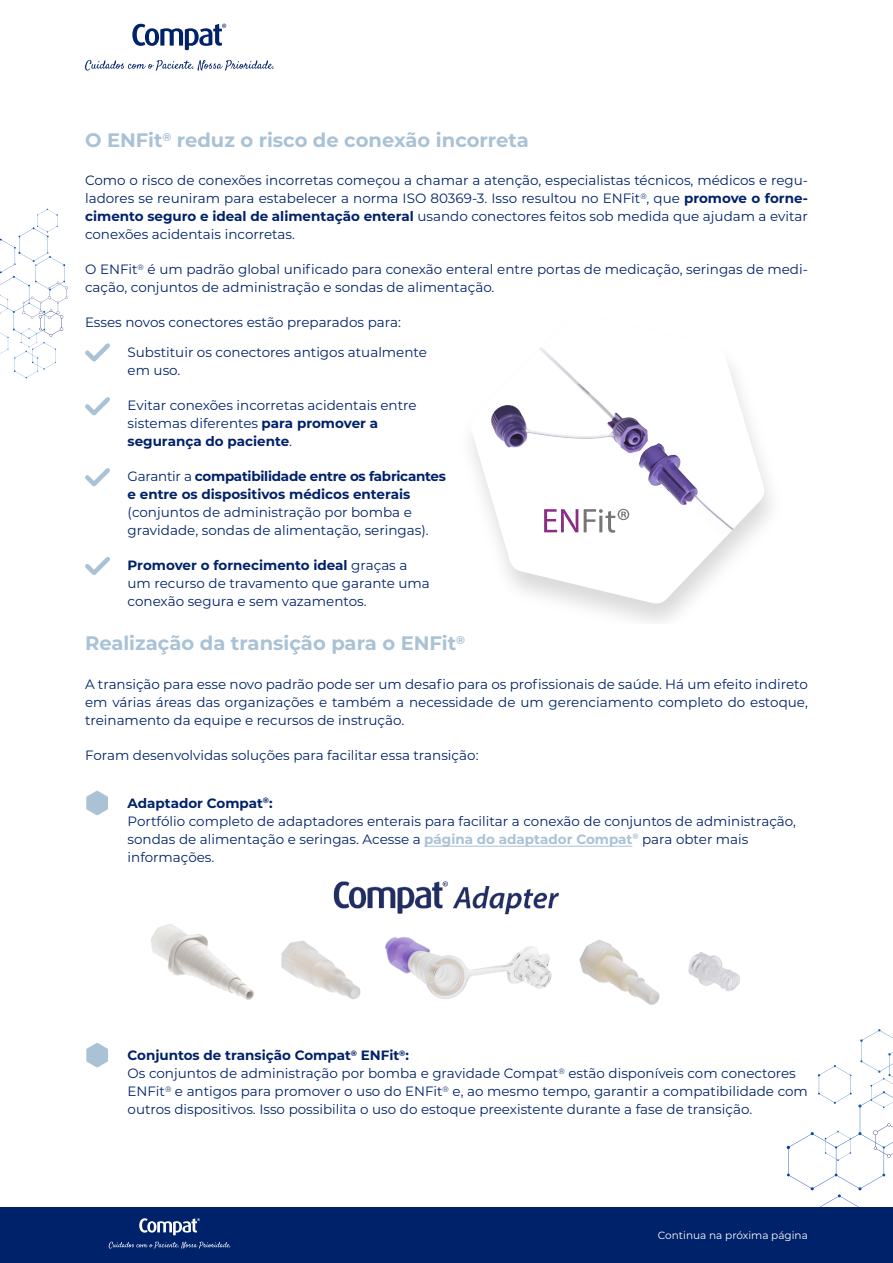
<style>
.page{position:relative;width:893px;height:1263px;background:#fff}
.page>*{position:absolute;margin:0;border:0;box-sizing:border-box;transform-origin:0 0}
.t1{font:700 19.5px "Montserrat";color:#a9c2d5}
.t2{font:13.5px/18px "Montserrat";color:#00226a}
.t3{font:700 13.5px/18px "Montserrat";letter-spacing:-.015em;color:#00226a}
.t4{font:10.5px "Montserrat";color:#fff}
.s1{font-weight:700}
.s2{font-weight:400}
.s3{font-weight:700;color:#a9c2d5}
</style>
<div class="page">
<svg style="left:787px;top:1029px;width:106px;height:179px"></svg>
<div style="left:0;top:1208px;width:893px;height:55px;background:#00226a"></div>
<svg style="left:0;top:209px;width:68px;height:169px"></svg>
<svg style="left:132px;top:24px;width:94px;height:26px"></svg>
<svg style="left:85px;top:60px;width:189px;height:11px"></svg>
<svg style="left:139px;top:1218px;width:61px;height:17px"></svg>
<svg style="left:109px;top:1242px;width:121px;height:6px"></svg>
<hr style="left:424px;top:846px;width:208px;height:1px;background:#a9c2d5">
<img style="left:470px;top:347px;width:295px;height:257px">
<svg style="left:544px;top:509px;width:34px;height:23px"></svg>
<svg style="left:584px;top:509px;width:45px;height:24px"></svg>
<svg style="left:85px;top:343px;width:25px;height:19px"></svg>
<svg style="left:85px;top:397px;width:25px;height:19px"></svg>
<svg style="left:85px;top:468px;width:25px;height:19px"></svg>
<svg style="left:85px;top:557px;width:25px;height:18px"></svg>
<img style="left:151px;top:881px;width:589px;height:124px">
<svg style="left:86px;top:791px;width:22px;height:24px"></svg>
<svg style="left:86px;top:1043px;width:22px;height:24px"></svg>
<h1 class="t1" style="left:85px;top:126px;width:445px">O ENFit<sup>®</sup> reduz o risco de conexão incorreta</h1>
<p class="t2" style="left:85px;top:171px;width:724px;text-align:justify">Como o risco de conexões incorretas começou a chamar a atenção, especialistas técnicos, médicos e regu&shy;ladores se reuniram para estabelecer a norma ISO 80369-3. Isso resultou no ENFit<sup>®</sup>, que <span class="s1">promove o forne&shy;cimento seguro e ideal de alimentação enteral</span> usando conectores feitos sob medida que ajudam a evitar conexões acidentais incorretas.</p>
<p class="t2" style="left:85px;top:260px;width:724px">O ENFit<sup>®</sup> é um padrão global unificado para conexão enteral entre portas de medicação, seringas de medi&shy;cação, conjuntos de administração e sondas de alimentação.</p>
<p class="t2" style="left:85px;top:313px;width:317px">Esses novos conectores estão preparados para:</p>
<p class="t2" style="left:128px;top:343px;width:301px">Substituir os conectores antigos atualmente em uso.</p>
<p class="t2" style="left:128px;top:396px;width:291px">Evitar conexões incorretas acidentais entre sistemas diferentes <span class="s1">para promover a segurança do paciente</span>.</p>
<p class="t3" style="left:128px;top:467px;width:320px"><span class="s2">Garantir a</span> compatibilidade entre os fabricantes e entre os dispositivos médicos enterais</p>
<p class="t2" style="left:128px;top:503px;width:303px">(conjuntos de administração por bomba e gravidade, sondas de alimentação, seringas).</p>
<p class="t2" style="left:128px;top:556px;width:304px"><span class="s1">Promover o fornecimento ideal</span> graças a um recurso de travamento que garante uma conexão segura e sem vazamentos.</p>
<h1 class="t1" style="left:85px;top:629px;width:382px">Realização da transição para o ENFit<sup>®</sup></h1>
<p class="t2" style="left:85px;top:674px;width:724px;text-align:justify">A transição para esse novo padrão pode ser um desafio para os profissionais de saúde. Há um efeito indireto em várias áreas das organizações e também a necessidade de um gerenciamento completo do estoque, treinamento da equipe e recursos de instrução.</p>
<p class="t2" style="left:85px;top:745px;width:395px">Foram desenvolvidas soluções para facilitar essa transição:</p>
<p class="t2" style="left:128px;top:794px;width:670px"><span class="s1">Adaptador Compat</span><sup>®</sup><span class="s1">:<br></span>Portfólio completo de adaptadores enterais para facilitar a conexão de conjuntos de administração, sondas de alimentação e seringas. Acesse a <span class="s3">página do adaptador Compat</span><sup>®</sup> para obter mais informações.</p>
<p class="t2" style="left:128px;top:1046px;width:682px"><span class="s1">Conjuntos de transição Compat</span><sup>®</sup> <span class="s1">ENFit</span><sup>®</sup><span class="s1">:<br></span>Os conjuntos de administração por bomba e gravidade Compat<sup>®</sup> estão disponíveis com conectores ENFit<sup>®</sup> e antigos para promover o uso do ENFit<sup>®</sup> e, ao mesmo tempo, garantir a compatibilidade com outros dispositivos. Isso possibilita o uso do estoque preexistente durante a fase de transição.</p>
<p class="t4" style="left:658px;top:1227px;width:151px">Continua na próxima página</p>
</div>
